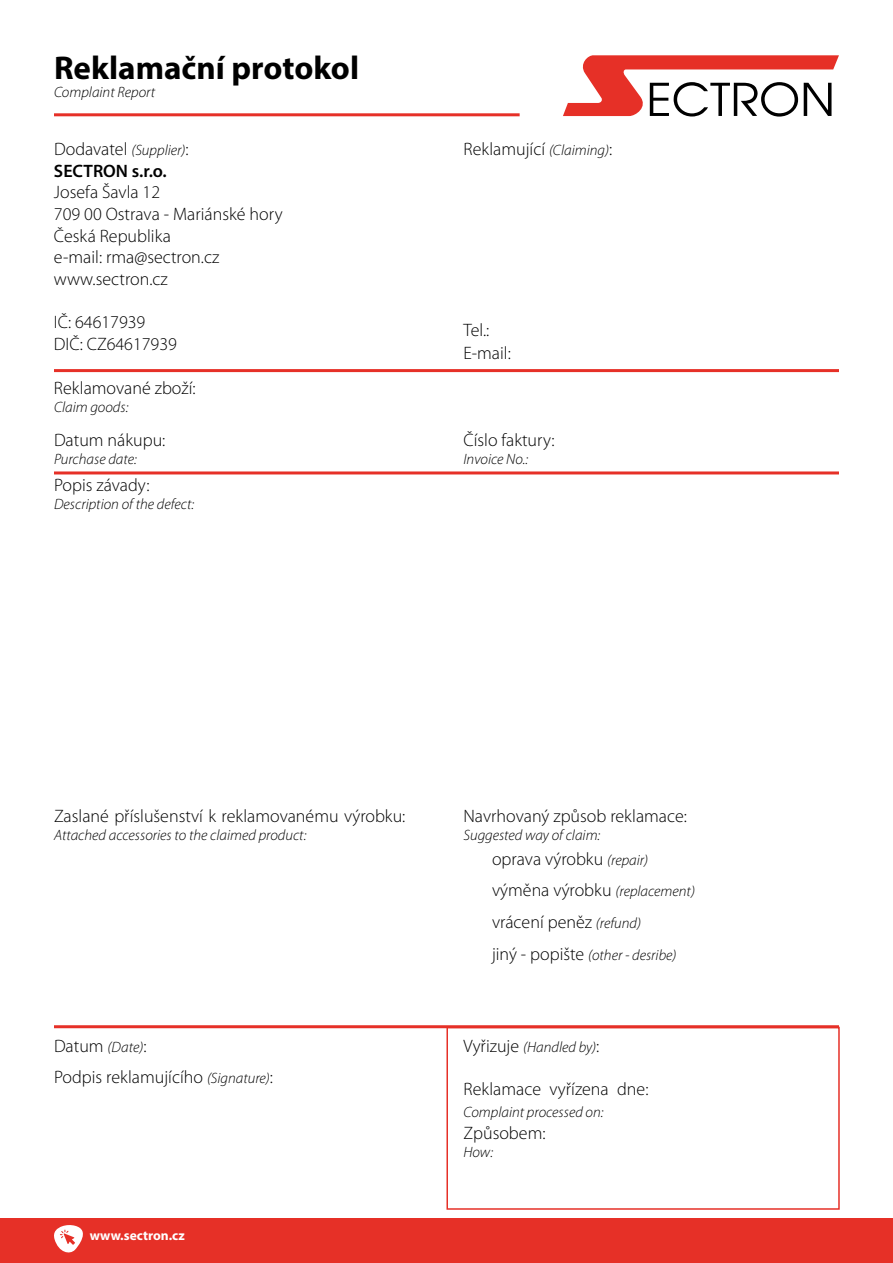
<style>
.page{position:relative;width:893px;height:1263px;background:#fff}
.page>*{position:absolute;margin:0;border:0;box-sizing:border-box;transform-origin:0 0}
.t1{font:700 33px "Myriad Pro";color:#000}
.t2{font:300 18px/21.6px "Myriad Pro";color:#000}
.t3{font:600 18px/21.6px "Myriad Pro";color:#000}
.t4{font:italic 300 15px "Myriad Pro";color:#000}
.t5{font:700 13.5px "Myriad Pro";color:#fff}
.s1{font-weight:300}
.s2{font-weight:300;font-style:italic;font-size:15px}
.s3{font-style:italic;font-size:15px}
.s4{font-style:normal;font-size:18px}
</style>
<div class="page">
<svg style="left:563px;top:55px;width:276px;height:62px"></svg>
<div style="left:0;top:1218px;width:893px;height:45px;background:#e63027"></div>
<svg style="left:54px;top:1225px;width:29px;height:27px"></svg>
<hr style="left:54px;top:113px;width:466px;height:3px;background:#e63027">
<hr style="left:54px;top:369px;width:785px;height:3px;background:#e63027">
<hr style="left:54px;top:471px;width:785px;height:3px;background:#e63027">
<hr style="left:54px;top:1025px;width:785px;height:3px;background:#e63027">
<div style="left:446px;top:1027px;width:394px;height:183px;border:2px solid #e63027"></div>
<h1 class="t1" style="left:54px;top:46px;width:307px">Reklamační protokol</h1>
<p class="t4" style="left:54px;top:83px;width:103px">Complaint Report</p>
<p class="t3" style="left:54px;top:138px;width:136px"><span class="s1">Dodavatel</span> <span class="s2">(Supplier)</span><span class="s1">:<br></span>SECTRON s.r.o.</p>
<p class="t2" style="left:54px;top:181px;width:230px">Josefa Šavla 12<br>709 00 Ostrava - Mariánské hory<br>Česká Republika<br>e-mail: rma@sectron.cz www.sectron.cz</p>
<p class="t2" style="left:54px;top:311px;width:125px">IČ: 64617939<br>DIČ: CZ64617939</p>
<p class="t2" style="left:54px;top:377px;width:143px">Reklamované zboží:</p>
<p class="t4" style="left:54px;top:398px;width:76px">Claim goods:</p>
<p class="t2" style="left:54px;top:429px;width:113px">Datum nákupu:</p>
<p class="t4" style="left:54px;top:450px;width:84px">Purchase date:</p>
<p class="t2" style="left:54px;top:474px;width:97px">Popis závady:</p>
<p class="t4" style="left:54px;top:495px;width:142px">Description of the defect:</p>
<p class="t2" style="left:463px;top:138px;width:150px">Reklamující <span class="s3">(Claiming)</span>:</p>
<p class="t2" style="left:463px;top:318px;width:49px;line-height:23.1px">Tel.:<br>E-mail:</p>
<p class="t2" style="left:463px;top:429px;width:93px">Číslo faktury:</p>
<p class="t4" style="left:463px;top:450px;width:66px">Invoice No.:</p>
<p class="t2" style="left:54px;top:805px;width:353px">Zaslané příslušenství k reklamovanému výrobku:</p>
<p class="t4" style="left:54px;top:826px;width:254px">Attached accessories to the claimed product:</p>
<p class="t2" style="left:54px;top:1030px;width:221px;line-height:31px">Datum <span class="s3">(Date)</span>:<br>Podpis reklamujícího <span class="s3">(Signature)</span>:</p>
<p class="t5" style="left:90px;top:1226px;width:97px">www.sectron.cz</p>
<p class="t2" style="left:463px;top:805px;width:225px">Navrhovaný způsob reklamace:</p>
<p class="t4" style="left:463px;top:826px;width:138px">Suggested way of claim:</p>
<p class="t2" style="left:492px;top:843px;width:204px;line-height:31.3px">oprava výrobku <span class="s3">(repair) </span>výměna výrobku <span class="s3">(replacement) </span>vrácení peněz <span class="s3">(refund)</span></p>
<p class="t4" style="left:492px;top:946px;width:186px"><span class="s4">jiný - popište</span> (other - desribe)</p>
<p class="t4" style="left:463px;top:1038px;width:137px"><span class="s4">Vyřizuje</span> (Handled by)<span class="s4">:</span></p>
<p class="t2" style="left:463px;top:1078px;width:186px">Reklamace vyřízena dne:</p>
<p class="t4" style="left:463px;top:1103px;width:142px">Complaint processed on:</p>
<p class="t2" style="left:463px;top:1121px;width:84px">Způsobem:</p>
<p class="t4" style="left:463px;top:1142px;width:31px">How:</p>
</div>
